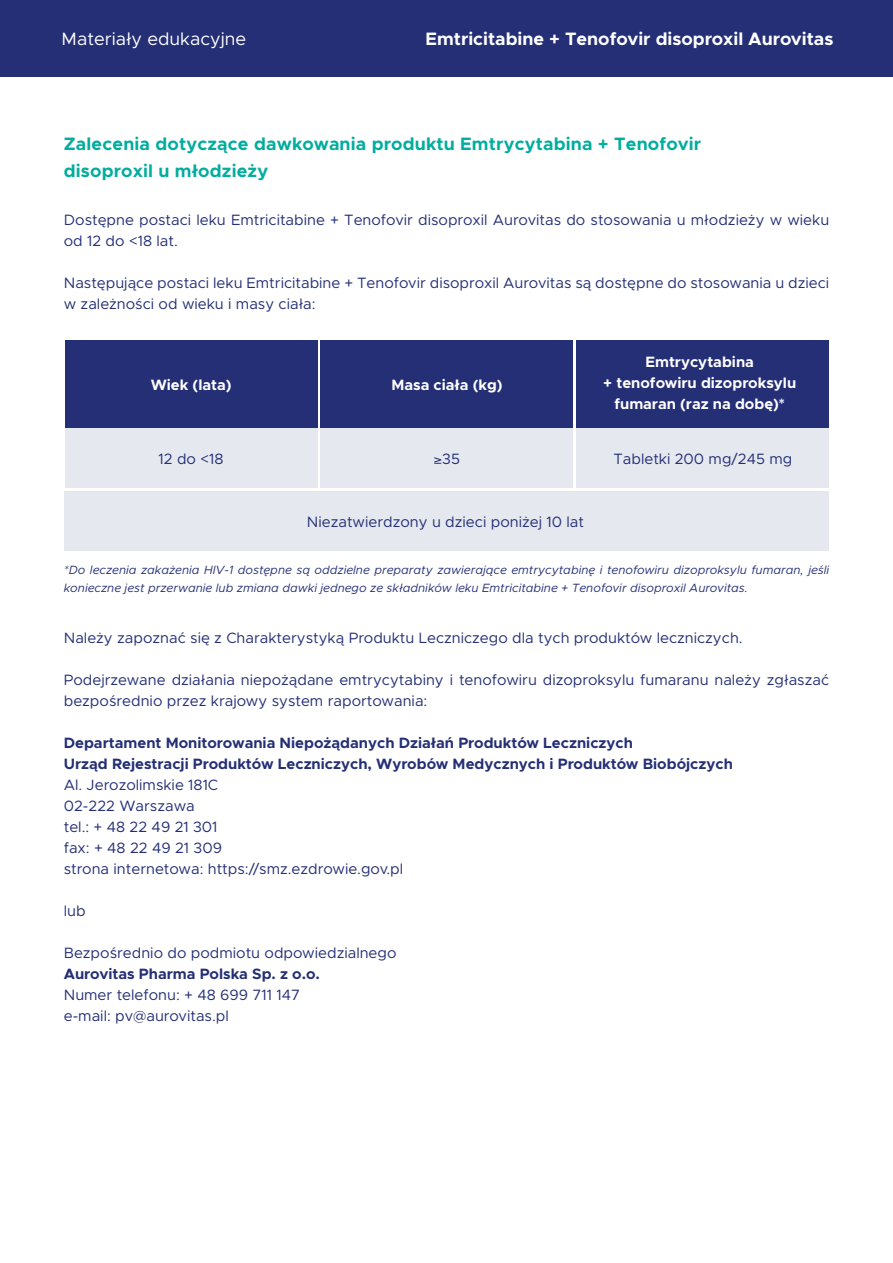
<style>
.page{position:relative;width:893px;height:1263px;background:#fff}
.page>*{position:absolute;margin:0;border:0;box-sizing:border-box;transform-origin:0 0}
.t1{font:700 18px/27px "Metropolis";letter-spacing:.01em;color:#00ad9e}
.t2{font:700 18px "Metropolis";color:#fff}
.t3{font:18px "Metropolis";color:#fff}
.t4{font:15px/21px "Metropolis";color:#242f75}
.t5{font:700 15px/21px "Metropolis";color:#242f75}
.t6{font:700 15px/21px "Metropolis";color:#fff;text-align:center}
.t7{font:italic 12px/18px "Metropolis";color:#242f75}
</style>
<div class="page">
<div style="left:0;top:0;width:893px;height:77px;background:#242f75"></div>
<div style="left:65px;top:340px;width:252px;height:88px;background:#242f75"></div>
<div style="left:321px;top:340px;width:252px;height:88px;background:#242f75"></div>
<div style="left:576px;top:340px;width:253px;height:88px;background:#242f75"></div>
<div style="left:65px;top:429px;width:252px;height:59px;background:#e6e8ef"></div>
<div style="left:321px;top:429px;width:252px;height:59px;background:#e6e8ef"></div>
<div style="left:576px;top:429px;width:253px;height:59px;background:#e6e8ef"></div>
<div style="left:65px;top:491px;width:764px;height:60px;background:#e6e8ef"></div>
<p class="t3" style="left:62px;top:28px;width:186px">Materiały edukacyjne</p>
<p class="t2" style="left:426px;top:28px;width:409px">Emtricitabine + Tenofovir disoproxil Aurovitas</p>
<p class="t1" style="left:64px;top:131px;width:639px">Zalecenia dotyczące dawkowania produktu Emtrycytabina + Tenofovir disoproxil u młodzieży</p>
<p class="t4" style="left:64px;top:210px;width:767px">Dostępne postaci leku Emtricitabine + Tenofovir disoproxil Aurovitas do stosowania u młodzieży w wieku od 12 do &lt;18 lat.</p>
<p class="t4" style="left:64px;top:273px;width:767px">Następujące postaci leku Emtricitabine + Tenofovir disoproxil Aurovitas są dostępne do stosowania u dzieci w zależności od wieku i masy ciała:</p>
<p class="t6" style="left:151px;top:374px;width:82px">Wiek (lata)</p>
<p class="t6" style="left:391px;top:374px;width:113px">Masa ciała (kg)</p>
<p class="t4" style="left:159px;top:449px;width:67px">12 do &lt;18</p>
<p class="t4" style="left:434px;top:449px;width:28px">≥35</p>
<p class="t4" style="left:307px;top:511px;width:279px">Niezatwierdzony u dzieci poniżej 10 lat</p>
<p class="t6" style="left:603px;top:351px;width:195px">Emtrycytabina<br>+ tenofowiru dizoproksylu fumaran (raz na dobę)*</p>
<p class="t4" style="left:613px;top:449px;width:180px">Tabletki 200 mg/245 mg</p>
<p class="t7" style="left:64px;top:561px;width:767px">*Do leczenia zakażenia HIV-1 dostępne są oddzielne preparaty zawierające emtrycytabinę i tenofowiru dizoproksylu fumaran, jeśli konieczne jest przerwanie lub zmiana dawki jednego ze składników leku Emtricitabine + Tenofovir disoproxil Aurovitas.</p>
<p class="t4" style="left:64px;top:628px;width:680px">Należy zapoznać się z Charakterystyką Produktu Leczniczego dla tych produktów leczniczych.</p>
<p class="t4" style="left:64px;top:670px;width:767px">Podejrzewane działania niepożądane emtrycytabiny i tenofowiru dizoproksylu fumaranu należy zgłaszać bezpośrednio przez krajowy system raportowania:</p>
<p class="t5" style="left:64px;top:733px;width:671px">Departament Monitorowania Niepożądanych Działań Produktów Leczniczych<br>Urząd Rejestracji Produktów Leczniczych, Wyrobów Medycznych i Produktów Biobójczych</p>
<p class="t4" style="left:64px;top:775px;width:341px">Al. Jerozolimskie 181C<br>02-222 Warszawa<br>tel.: + 48 22 49 21 301<br>fax: + 48 22 49 21 309<br>strona internetowa: https://smz.ezdrowie.gov.pl</p>
<p class="t4" style="left:64px;top:901px;width:23px">lub</p>
<p class="t4" style="left:64px;top:943px;width:334px">Bezpośrednio do podmiotu odpowiedzialnego</p>
<p class="t5" style="left:64px;top:964px;width:258px">Aurovitas Pharma Polska Sp. z o.o.</p>
<p class="t4" style="left:64px;top:985px;width:238px">Numer telefonu: + 48 699 711 147 e-mail: pv@aurovitas.pl</p>
</div>
